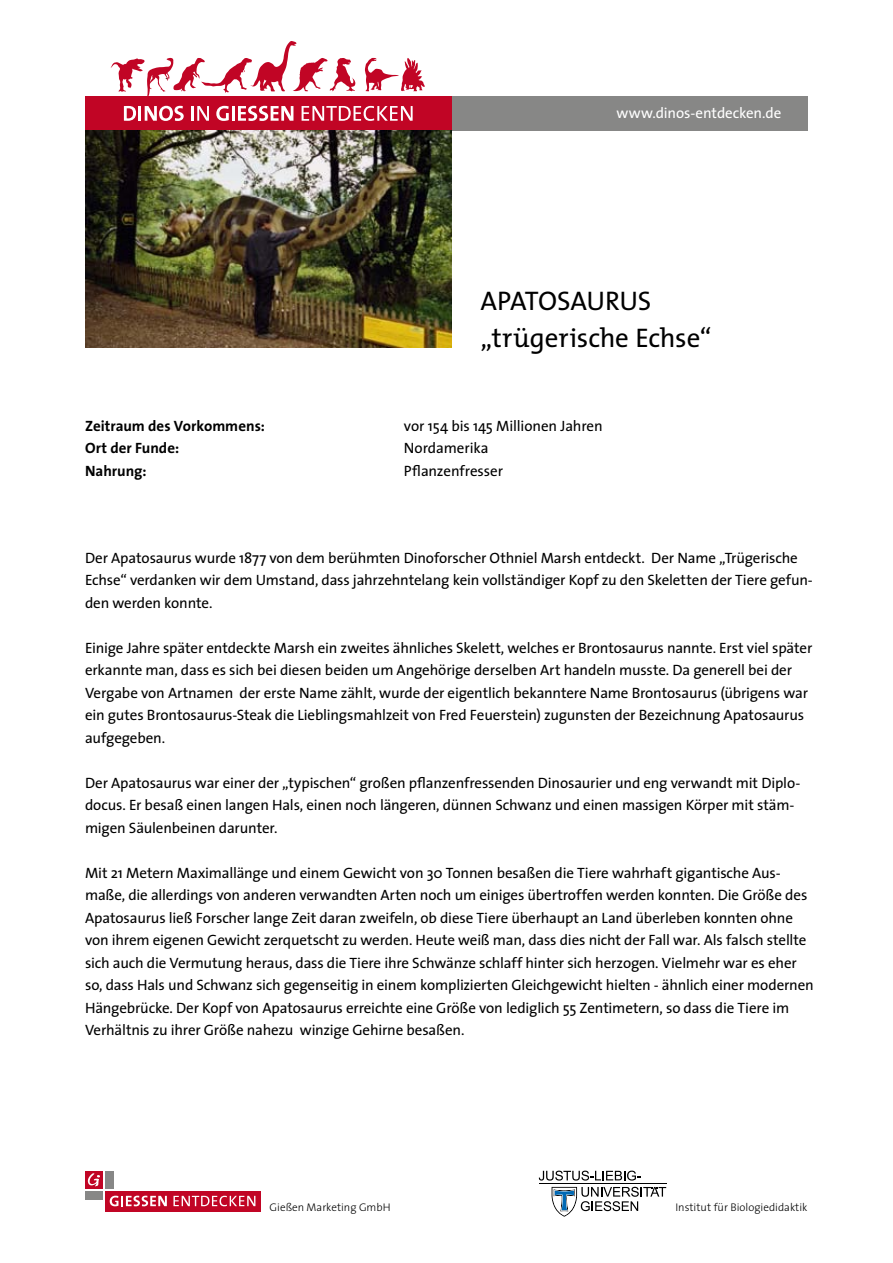
<style>
.page{position:relative;width:893px;height:1263px;background:#fff}
.page>*{position:absolute;margin:0;border:0;box-sizing:border-box;transform-origin:0 0}
.t1{font:27px/37.5px "The Mix";letter-spacing:-.005em;color:#000}
.t2{font:15px/22.5px "The Sans";letter-spacing:-.01em;color:#000}
.t3{font:700 15px "The Sans";color:#000}
.t4{font:15px "The Sans";letter-spacing:-.005em;color:#fff}
.t5{font:300 11.1px "The Sans";color:#000}
</style>
<div class="page">
<div style="left:434px;top:96px;width:374px;height:35px;background:#878786"></div>
<div style="left:85px;top:96px;width:366px;height:35px;background:#c10525"></div>
<svg style="left:111px;top:41px;width:314px;height:80px"></svg>
<hr style="left:539px;top:1183px;width:127px;height:1px;background:#000">
<svg style="left:539px;top:1170px;width:102px;height:10px"></svg>
<svg style="left:552px;top:1187px;width:114px;height:29px"></svg>
<div style="left:105px;top:1171px;width:9px;height:18px;background:#878786"></div>
<div style="left:85px;top:1191px;width:18px;height:8px;background:#878786"></div>
<div style="left:85px;top:1171px;width:18px;height:18px;background:#c10525"></div>
<svg style="left:88px;top:1173px;width:12px;height:13px"></svg>
<div style="left:105px;top:1190px;width:155px;height:21px;background:#c10525"></div>
<svg style="left:173px;top:1196px;width:82px;height:10px"></svg>
<svg style="left:110px;top:1196px;width:57px;height:10px"></svg>
<img style="left:85px;top:131px;width:367px;height:216px">
<p class="t4" style="left:617px;top:103px;width:166px">www.dinos-entdecken.de</p>
<h1 class="t1" style="left:480px;top:282px;width:232px">Apatosaurus „trügerische Echse“</h1>
<p class="t3" style="left:85px;top:416px;width:181px">Zeitraum des Vorkommens:</p>
<p class="t2" style="left:404px;top:415px;width:200px">vor 154 bis 145 Millionen Jahren</p>
<p class="t3" style="left:85px;top:439px;width:96px">Ort der Funde:</p>
<p class="t2" style="left:404px;top:437px;width:86px">Nordamerika</p>
<p class="t3" style="left:85px;top:461px;width:63px">Nahrung:</p>
<p class="t2" style="left:404px;top:460px;width:101px">Pflanzenfresser</p>
<p class="t2" style="left:85px;top:546px;width:729px">Der Apatosaurus wurde 1877 von dem berühmten Dinoforscher Othniel Marsh entdeckt. Der Name „Trügerische<br>Echse“ verdanken wir dem Umstand, dass jahrzehntelang kein vollständiger Kopf zu den Skeletten der Tiere gefun&shy;den werden konnte.</p>
<p class="t2" style="left:85px;top:636px;width:729px">Einige Jahre später entdeckte Marsh ein zweites ähnliches Skelett, welches er Brontosaurus nannte. Erst viel später erkannte man, dass es sich bei diesen beiden um Angehörige derselben Art handeln musste. Da generell bei der Vergabe von Artnamen der erste Name zählt, wurde der eigentlich bekanntere Name Brontosaurus (übrigens war ein gutes Brontosaurus-Steak die Lieblingsmahlzeit von Fred Feuerstein) zugunsten der Bezeichnung Apatosaurus aufgegeben.</p>
<p class="t2" style="left:85px;top:771px;width:717px">Der Apatosaurus war einer der „typischen“ großen pflanzenfressenden Dinosaurier und eng verwandt mit Diplo&shy;docus. Er besaß einen langen Hals, einen noch längeren, dünnen Schwanz und einen massigen Körper mit stäm&shy;migen Säulenbeinen darunter.</p>
<p class="t2" style="left:85px;top:861px;width:730px">Mit 21 Metern Maximallänge und einem Gewicht von 30 Tonnen besaßen die Tiere wahrhaft gigantische Aus&shy;maße, die allerdings von anderen verwandten Arten noch um einiges übertroffen werden konnten. Die Größe des Apatosaurus ließ Forscher lange Zeit daran zweifeln, ob diese Tiere überhaupt an Land überleben konnten ohne von ihrem eigenen Gewicht zerquetscht zu werden. Heute weiß man, dass dies nicht der Fall war. Als falsch stellte sich auch die Vermutung heraus, dass die Tiere ihre Schwänze schlaff hinter sich herzogen. Vielmehr war es eher so, dass Hals und Schwanz sich gegenseitig in einem komplizierten Gleichgewicht hielten - ähnlich einer modernen Hängebrücke. Der Kopf von Apatosaurus erreichte eine Größe von lediglich 55 Zentimetern, so dass die Tiere im Verhältnis zu ihrer Größe nahezu winzige Gehirne besaßen.</p>
<p class="t5" style="left:270px;top:1200px;width:123px">Gießen Marketing GmbH</p>
<p class="t5" style="left:675px;top:1200px;width:134px">Institut für Biologiedidaktik</p>
</div>
